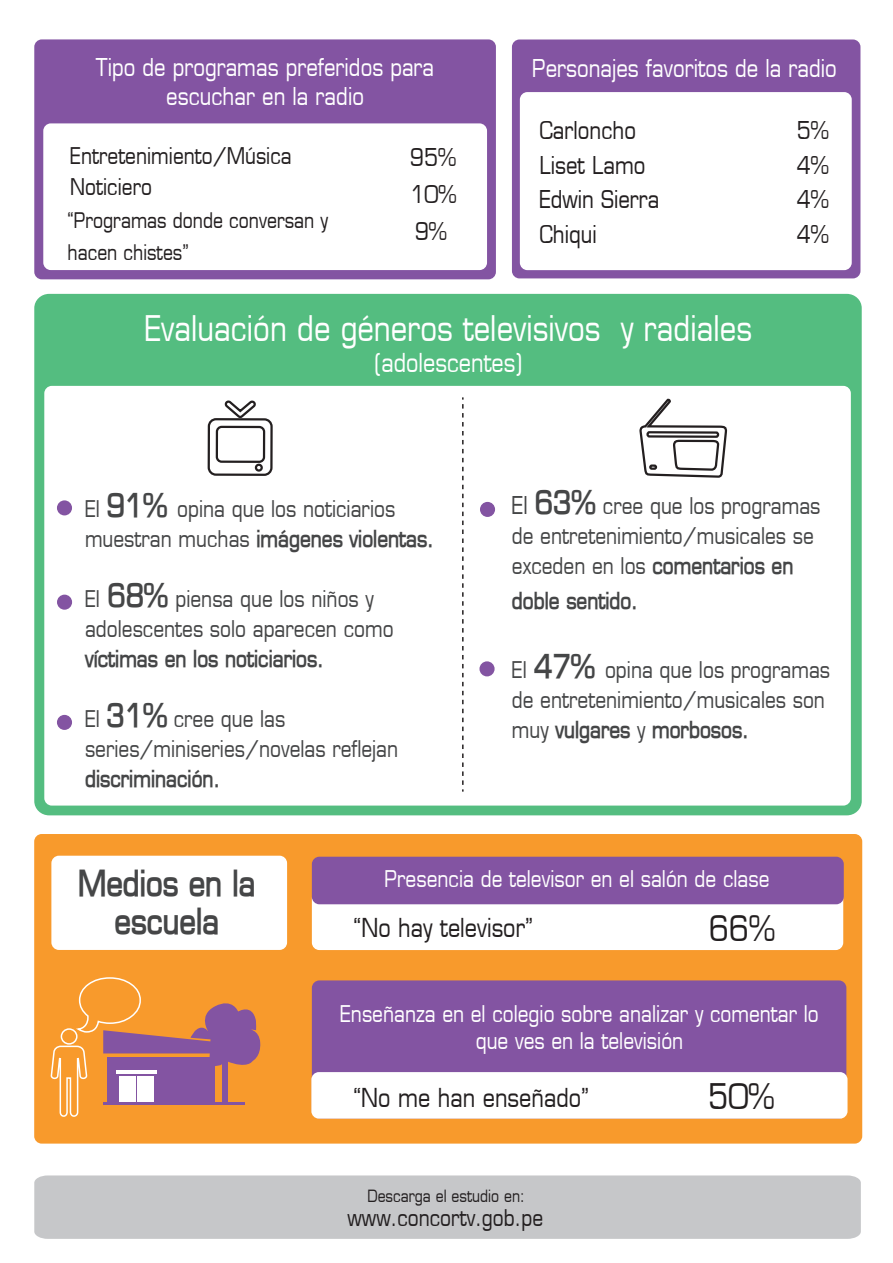
<style>
.page{position:relative;width:893px;height:1263px;background:#fff}
.page>*{position:absolute;margin:0;border:0;box-sizing:border-box;transform-origin:0 0}
.t1{font:34.5px "Eurasia Normal";color:#fff}
.t2{font:700 34.5px/37.5px "Eurasia";color:#454647;text-align:center}
.t3{font:34.5px "Eurasia Normal";color:#231f20}
.t4{font:25.5px "Eurasia Normal";color:#231f20}
.t5{font:25.5px "Eurasia Normal";color:#fff}
.t6{font:24px/28.8px "Eurasia Normal";color:#fff;text-align:center}
.t7{font:24px/34.5px "Eurasia Normal";color:#231f20;text-align:justify}
.t8{font:22.5px/30px "Eurasia Normal";color:#454647}
.t9{font:700 22.5px/34.5px "Eurasia";color:#454647}
.t10{font:22.5px/27px "Eurasia Normal";color:#fff;text-align:center}
.t11{font:22.5px/31.5px "Eurasia Normal";color:#231f20}
.t12{font:21px/31.5px "Eurasia Normal";color:#231f20}
.t13{font:16.5px "Eurasia Normal";color:#231f20}
.s1{font-family:"Eurasia";font-weight:700;font-size:31.5px}
.s2{font-family:"Eurasia Normal";font-weight:400}
.s3{font-size:24px}
</style>
<div class="page">
<div style="left:34px;top:294px;width:828px;height:521px;background:#54bd80;border-radius:15px"></div>
<div style="left:44px;top:386px;width:807px;height:419px;background:#fff;border-radius:8px"></div>
<div style="left:34px;top:834px;width:828px;height:309px;background:#f89a2c;border-radius:8px"></div>
<div style="left:34px;top:1175px;width:827px;height:64px;background:#c6c7c9"></div>
<svg style="left:639px;top:398px;width:89px;height:80px"></svg>
<svg style="left:206px;top:279px;width:68px;height:960px"></svg>
<svg style="left:462px;top:397px;width:2px;height:395px"></svg>
<div style="left:51px;top:856px;width:236px;height:94px;background:#fff;border-radius:8px"></div>
<div style="left:312px;top:980px;width:534px;height:138px;background:#8354a2;border-radius:8px"></div>
<div style="left:312px;top:891px;width:531px;height:59px;background:#fff;border-radius:8px"></div>
<div style="left:311px;top:1072px;width:536px;height:46px;background:#fff;border-radius:8px"></div>
<svg style="left:51px;top:976px;width:210px;height:141px"></svg>
<div style="left:312px;top:857px;width:532px;height:47px;background:#8354a2;border-radius:8px"></div>
<div style="left:57px;top:500px;width:15px;height:15px;background:#8354a2;border-radius:50%"></div>
<div style="left:480px;top:502px;width:15px;height:15px;background:#8354a2;border-radius:50%"></div>
<div style="left:479px;top:661px;width:16px;height:15px;background:#8354a2;border-radius:50%"></div>
<div style="left:57px;top:595px;width:15px;height:15px;background:#8354a2;border-radius:50%"></div>
<div style="left:57px;top:715px;width:15px;height:15px;background:#8354a2;border-radius:50%"></div>
<div style="left:512px;top:40px;width:348px;height:238px;background:#8354a2;border-radius:8px"></div>
<div style="left:520px;top:92px;width:332px;height:178px;background:#fff;border-radius:8px"></div>
<div style="left:34px;top:39px;width:462px;height:240px;background:#8354a2;border-radius:8px"></div>
<div style="left:43px;top:123px;width:444px;height:147px;background:#fff;border-radius:8px"></div>
<p class="t6" style="left:96px;top:53px;width:340px">Tipo de programas preferidos para escuchar en la radio</p>
<p class="t11" style="left:70px;top:139px;width:223px">Entretenimiento/Música<br>Noticiero</p>
<p class="t7" style="left:410px;top:138px;width:48px;line-height:36.9px">95% 10% 9%</p>
<p class="t12" style="left:68px;top:204px;width:262px">“Programas donde conversan y hacen chistes”</p>
<p class="t6" style="left:532px;top:53px;width:306px">Personajes favoritos de la radio</p>
<p class="t7" style="left:539px;top:113px;width:122px;text-align:left">Carloncho<br>Liset Lamo<br>Edwin Sierra<br>Chiqui</p>
<p class="t7" style="left:797px;top:113px;width:34px">5% 4% 4% 4%</p>
<h1 class="t1" style="left:145px;top:306px;width:609px">Evaluación de géneros televisivos y radiales</h1>
<p class="t5" style="left:375px;top:346px;width:149px">(adolescentes)</p>
<p class="t8" style="left:85px;top:493px;width:312px">El <span class="s1">91%</span> opina que los noticiarios</p>
<p class="t9" style="left:85px;top:521px;width:351px"><span class="s2">muestran muchas</span> imágenes violentas.</p>
<p class="t8" style="left:85px;top:583px;width:310px">El <span class="s1">68%</span> piensa que los niños y adolescentes solo aparecen como</p>
<p class="t9" style="left:85px;top:641px;width:241px">víctimas en los noticiarios.</p>
<p class="t8" style="left:85px;top:703px;width:315px">El <span class="s1">31%</span> cree que las series/miniseries/novelas reflejan</p>
<p class="t9" style="left:85px;top:761px;width:137px">discriminación.</p>
<p class="t8" style="left:512px;top:490px;width:310px"><span class="s3">El</span> <span class="s1">63%</span> cree que los programas de entretenimiento/musicales se</p>
<p class="t9" style="left:512px;top:548px;width:283px"><span class="s2">exceden en los</span> comentarios en doble sentido.</p>
<p class="t8" style="left:512px;top:654px;width:320px">El <span class="s1">47%</span> opina que los programas de entretenimiento/musicales son</p>
<p class="t9" style="left:512px;top:711px;width:239px"><span class="s2">muy</span> vulgares <span class="s2">y</span> morbosos.</p>
<h1 class="t2" style="left:78px;top:864px;width:179px">Medios en la escuela</h1>
<p class="t10" style="left:385px;top:865px;width:386px">Presencia de televisor en el salón de clase</p>
<p class="t4" style="left:354px;top:911px;width:181px">“No hay televisor”</p>
<h1 class="t3" style="left:709px;top:905px;width:68px">66%</h1>
<p class="t10" style="left:340px;top:999px;width:480px">Enseñanza en el colegio sobre analizar y comentar lo que ves en la televisión</p>
<p class="t4" style="left:353px;top:1081px;width:237px">“No me han enseñado”</p>
<h1 class="t3" style="left:708px;top:1074px;width:68px">50%</h1>
<p class="t13" style="left:367px;top:1185px;width:159px">Descarga el estudio en:</p>
<p class="t11" style="left:347px;top:1201px;width:197px">www.concortv.gob.pe</p>
</div>
